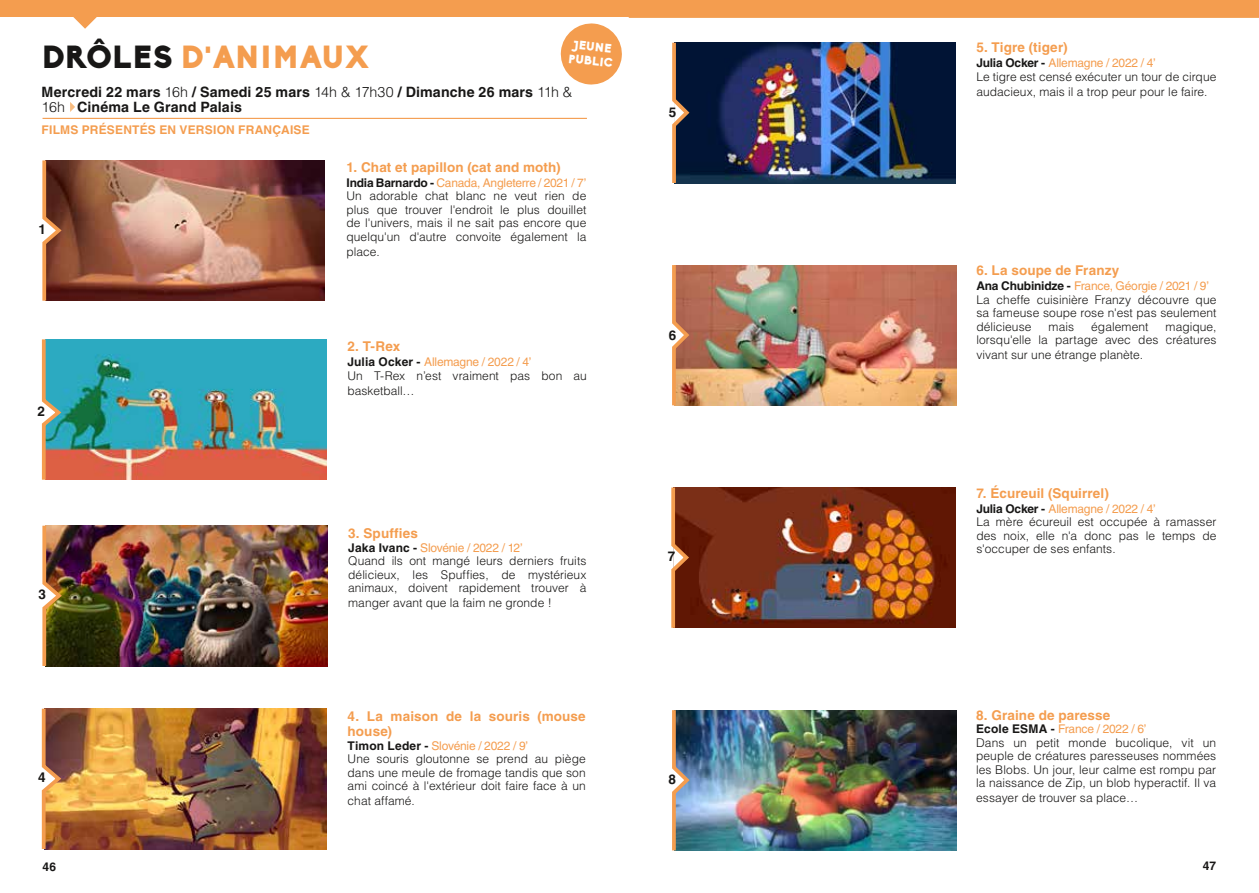
<style>
.page{position:relative;width:1259px;height:893px;background:#fff}
.page>*{position:absolute;margin:0;border:0;box-sizing:border-box;transform-origin:0 0}
.t1{font:900 31.5px "Biko";letter-spacing:.02em;color:#f49d4f}
.t2{font:700 14.25px/15px "Helvetica LT Std";letter-spacing:.01em;color:#181716}
.t3{font:700 13.5px/15px "Helvetica LT Std";letter-spacing:.01em;color:#f49d4f}
.t4{font:700 13.5px "Helvetica LT Std";color:#181716}
.t5{font:300 12px/13.5px "Helvetica LT Std";letter-spacing:.005em;color:#181716}
.t6{font:700 12px "Helvetica LT Std";letter-spacing:.02em;color:#f49d4f}
.t7{font:900 12px/14.4px "Biko";color:#fff}
.t8{font:700 12px "Helvetica LT Std";color:#181716}
.s1{color:#181716}
.s2{font-weight:300}
.s3{font-weight:700}
.s4{font-weight:400;color:#f49d4f}
</style>
<div class="page">
<svg style="left:629px;top:17px;width:630px;height:1px"></svg>
<div style="left:0;top:0;width:629px;height:17px;background:#f49d4f"></div>
<div style="left:629px;top:0;width:630px;height:17px;background:#f49d4f"></div>
<svg style="left:73px;top:17px;width:24px;height:12px"></svg>
<img style="left:64px;top:339px;width:263px;height:140px">
<svg style="left:41px;top:339px;width:23px;height:141px;background:#80a099"></svg>
<svg style="left:70px;top:102px;width:5px;height:10px"></svg>
<img style="left:64px;top:160px;width:260px;height:141px">
<svg style="left:42px;top:160px;width:22px;height:141px;background:#884f37"></svg>
<img style="left:65px;top:526px;width:262px;height:140px">
<img style="left:42px;top:525px;width:23px;height:142px">
<img style="left:692px;top:43px;width:263px;height:140px">
<svg style="left:672px;top:42px;width:20px;height:142px;background:#413e47"></svg>
<img style="left:692px;top:487px;width:264px;height:141px">
<svg style="left:671px;top:487px;width:21px;height:141px;background:#8a4325"></svg>
<img style="left:692px;top:710px;width:265px;height:140px">
<svg style="left:672px;top:710px;width:20px;height:141px;background:#747c83"></svg>
<hr style="left:43px;top:118px;width:544px;height:1px;background:#f49d4f">
<svg style="left:560px;top:23px;width:62px;height:62px"></svg>
<img style="left:64px;top:709px;width:263px;height:140px">
<svg style="left:41px;top:708px;width:23px;height:142px;background:#b1784d"></svg>
<img style="left:692px;top:265px;width:265px;height:140px">
<svg style="left:672px;top:265px;width:20px;height:141px;background:#c5805a"></svg>
<h1 class="t1" style="left:42px;top:38px;width:328px"><span class="s1">DRÔLES</span> D'ANIMAUX</h1>
<p class="t7" style="left:571px;top:37px;width:46px;rotate:6deg">JEUNE<br>PUBLIC</p>
<p class="t2" style="left:42px;top:84px;width:532px">Mercredi 22 mars <span class="s2">16h</span> / Samedi 25 mars <span class="s2">14h &amp; 17h30</span> / Dimanche 26 mars <span class="s2">11h &amp;<br>16h</span> Cinéma Le Grand Palais</p>
<p class="t6" style="left:42px;top:122px;width:270px">FILMS PRÉSENTÉS EN VERSION FRANÇAISE</p>
<p class="t4" style="left:39px;top:221px;width:9px">1</p>
<p class="t4" style="left:38px;top:403px;width:9px">2</p>
<p class="t4" style="left:39px;top:586px;width:9px">3</p>
<p class="t4" style="left:38px;top:769px;width:9px">4</p>
<p class="t3" style="left:346px;top:159px;width:216px">1. Chat et papillon (cat and moth)</p>
<p class="t5" style="left:346px;top:176px;width:241px;text-align:justify"><span class="s3">India Barnardo -</span> <span class="s4">Canada, Angleterre / 2021 / 7’ </span>Un adorable chat blanc ne veut rien de plus que trouver l'endroit le plus douillet de l'univers, mais il ne sait pas encore que quelqu'un d'autre convoite également la</p>
<p class="t5" style="left:346px;top:245px;width:35px">place.</p>
<p class="t3" style="left:347px;top:339px;width:54px">2. T-Rex</p>
<p class="t5" style="left:347px;top:355px;width:241px"><span class="s3">Julia Ocker -</span> <span class="s4">Allemagne / 2022 / 4’<br></span>Un T-Rex n’est vraiment pas bon au</p>
<p class="t5" style="left:347px;top:383px;width:69px">basketball…</p>
<p class="t3" style="left:348px;top:526px;width:71px">3. Spuffies</p>
<p class="t5" style="left:348px;top:541px;width:240px"><span class="s3">Jaka Ivanc -</span> <span class="s4">Slovénie / 2022 / 12’<br></span>Quand ils ont mangé leurs derniers fruits délicieux, les Spuffies, de mystérieux animaux, doivent rapidement trouver à</p>
<p class="t5" style="left:348px;top:596px;width:205px">manger avant que la faim ne gronde !</p>
<p class="t3" style="left:347px;top:709px;width:240px">4. La maison de la souris (mouse house)</p>
<p class="t5" style="left:347px;top:739px;width:240px"><span class="s3">Timon Leder -</span> <span class="s4">Slovénie / 2022 / 9’<br></span>Une souris gloutonne se prend au piège dans une meule de fromage tandis que son ami coincé à l'extérieur doit faire face à un</p>
<p class="t5" style="left:347px;top:794px;width:69px">chat affamé.</p>
<p class="t4" style="left:669px;top:104px;width:9px">5</p>
<p class="t4" style="left:669px;top:327px;width:9px">6</p>
<p class="t4" style="left:668px;top:548px;width:9px">7</p>
<p class="t4" style="left:668px;top:771px;width:9px">8</p>
<p class="t3" style="left:976px;top:40px;width:93px">5. Tigre (tiger)</p>
<p class="t5" style="left:976px;top:56px;width:242px"><span class="s3">Julia Ocker -</span> <span class="s4">Allemagne / 2022 / 4’<br></span>Le tigre est censé exécuter un tour de cirque</p>
<p class="t5" style="left:976px;top:85px;width:233px">audacieux, mais il a trop peur pour le faire.</p>
<p class="t3" style="left:976px;top:263px;width:144px">6. La soupe de Franzy</p>
<p class="t5" style="left:976px;top:279px;width:242px"><span class="s3">Ana Chubinidze -</span> <span class="s4">France, Géorgie / 2021 / 9’ </span>La cheffe cuisinière Franzy découvre que sa fameuse soupe rose n'est pas seulement délicieuse</p>
<p class="t5" style="left:976px;top:320px;width:242px;text-align:right">magique,<br>lorsqu'elle la partage avec des créatures</p>
<p class="t5" style="left:976px;top:348px;width:168px">vivant sur une étrange planète.</p>
<p class="t5" style="left:1048px;top:320px;width:27px">mais</p>
<p class="t5" style="left:1091px;top:320px;width:59px">également</p>
<p class="t3" style="left:976px;top:485px;width:134px">7. Écureuil (Squirrel)</p>
<p class="t5" style="left:976px;top:501px;width:242px"><span class="s3">Julia Ocker -</span> <span class="s4">Allemagne / 2022 / 4’<br></span>La mère écureuil est occupée à ramasser des noix, elle n'a donc pas le temps de s'occuper de ses enfants.</p>
<p class="t3" style="left:976px;top:707px;width:136px">8. Graine de paresse</p>
<p class="t5" style="left:976px;top:722px;width:242px"><span class="s3">Ecole ESMA -</span> <span class="s4">France / 2022 / 6’<br></span>Dans un petit monde bucolique, vit un peuple de créatures paresseuses nommées les Blobs. Un jour, leur calme est rompu par la naissance de Zip, un blob hyperactif. Il va</p>
<p class="t5" style="left:976px;top:791px;width:163px">essayer de trouver sa place…</p>
<p class="t8" style="left:43px;top:859px;width:15px">46</p>
<p class="t8" style="left:1203px;top:859px;width:15px">47</p>
</div>
